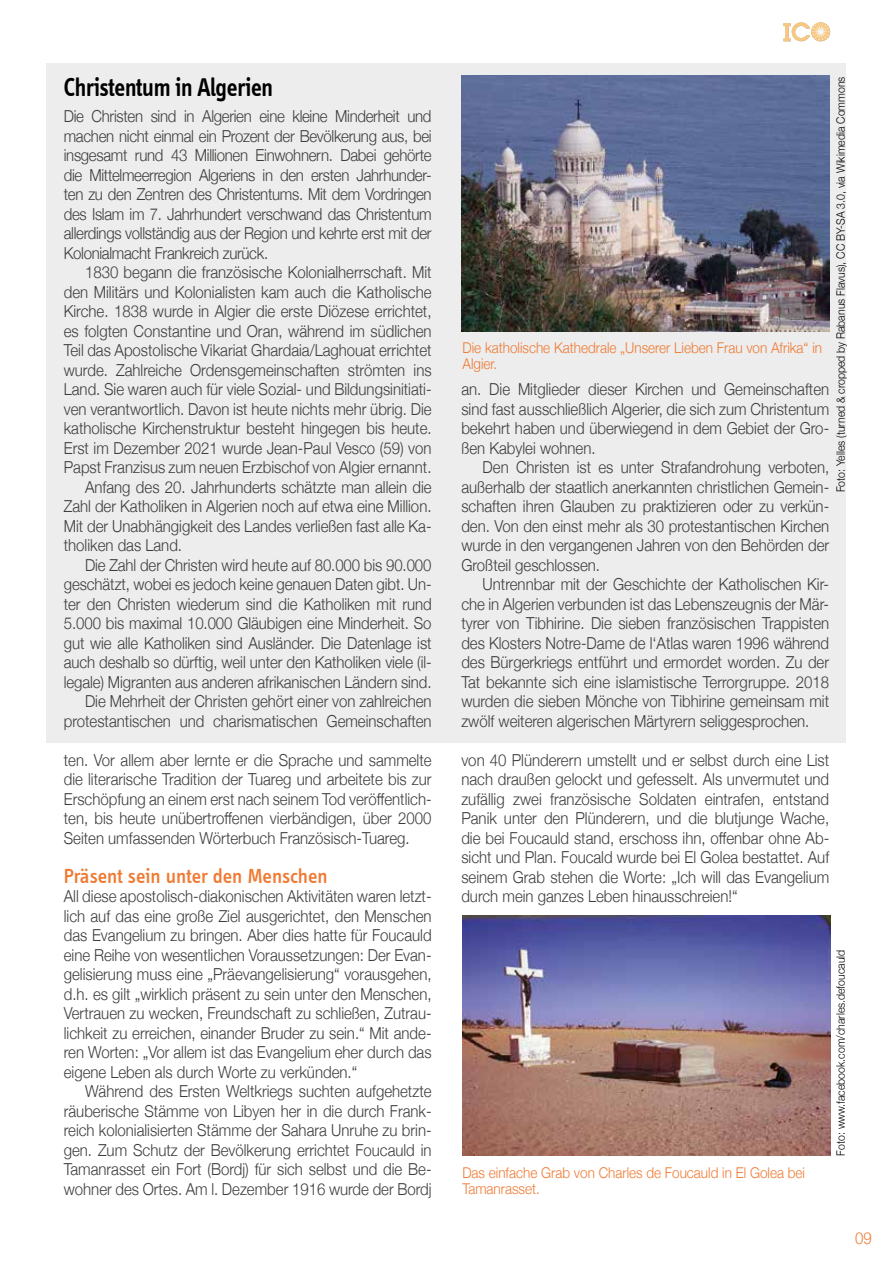
<style>
.page{position:relative;width:893px;height:1263px;background:#fff}
.page>*{position:absolute;margin:0;border:0;box-sizing:border-box;transform-origin:0 0}
.t1{font:600 26.4px "Info Disp";letter-spacing:-.01em;color:#000;scale:.91 1}
.t2{font:500 21px "Info Disp";color:#ef7a33}
.t3{font:300 16.5px/19.5px "Helvetica Neue";color:#3c3c3b;text-align:justify;scale:.91 1}
.t4{font:300 16.5px "Helvetica Neue";color:#ef7a33;scale:.91 1}
.t5{font:300 14.85px/16.2px "Helvetica Neue";color:#ef7a33;scale:.91 1}
.t6{font:300 11.55px "Helvetica Neue";color:#000;scale:.91 1}
</style>
<div class="page">
<svg style="left:783px;top:22px;width:47px;height:19px"></svg>
<div style="left:47px;top:64px;width:799px;height:679px;background:#ededed"></div>
<img style="left:462px;top:916px;width:368px;height:239px">
<img style="left:461px;top:76px;width:368px;height:255px">
<h1 class="t1" style="left:64px;top:72px;width:232px">Christentum in Algerien</h1>
<p class="t3" style="left:64px;top:105px;width:406px">Die Christen sind in Algerien eine kleine Minderheit und machen nicht einmal ein Prozent der Bevölkerung aus, bei insgesamt rund 43 Millionen Einwohnern. Dabei gehörte die Mittelmeerregion Algeriens in den ersten Jahrhunder&shy;ten zu den Zentren des Christentums. Mit dem Vordringen des Islam im 7. Jahrhundert verschwand das Christentum allerdings vollständig aus der Region und kehrte erst mit der Kolonialmacht Frankreich zurück.</p>
<p class="t3" style="left:85px;top:261px;width:382px">1830 begann die französische Kolonialherrschaft. Mit</p>
<p class="t3" style="left:64px;top:281px;width:406px">den Militärs und Kolonialisten kam auch die Katholische</p>
<p class="t3" style="left:64px;top:300px;width:406px">Kirche. 1838 wurde in Algier die erste Diözese errichtet,</p>
<p class="t3" style="left:64px;top:320px;width:406px">es folgten Constantine und Oran, während im südlichen</p>
<p class="t3" style="left:64px;top:339px;width:406px">Teil das Apostolische Vikariat Ghardaia/Laghouat errichtet</p>
<p class="t3" style="left:64px;top:359px;width:406px">wurde. Zahlreiche Ordensgemeinschaften strömten ins</p>
<p class="t3" style="left:64px;top:378px;width:406px">Land. Sie waren auch für viele Sozial- und Bildungsinitiati-</p>
<p class="t3" style="left:64px;top:398px;width:406px">ven verantwortlich. Davon ist heute nichts mehr übrig. Die</p>
<p class="t3" style="left:64px;top:417px;width:406px">katholische Kirchenstruktur besteht hingegen bis heute.</p>
<p class="t3" style="left:64px;top:437px;width:406px">Erst im Dezember 2021 wurde Jean-Paul Vesco (59) von</p>
<p class="t3" style="left:64px;top:456px;width:406px">Papst Franzisus zum neuen Erzbischof von Algier ernannt.</p>
<p class="t3" style="left:85px;top:476px;width:382px">Anfang des 20. Jahrhunderts schätzte man allein die</p>
<p class="t3" style="left:64px;top:495px;width:406px">Zahl der Katholiken in Algerien noch auf etwa eine Million.</p>
<p class="t3" style="left:64px;top:515px;width:406px">Mit der Unabhängigkeit des Landes verließen fast alle Ka-</p>
<p class="t3" style="left:64px;top:534px;width:132px">tholiken das Land.</p>
<p class="t3" style="left:85px;top:554px;width:382px">Die Zahl der Christen wird heute auf 80.000 bis 90.000</p>
<p class="t3" style="left:64px;top:573px;width:406px">geschätzt, wobei es jedoch keine genauen Daten gibt. Un-</p>
<p class="t3" style="left:64px;top:593px;width:406px">ter den Christen wiederum sind die Katholiken mit rund</p>
<p class="t3" style="left:64px;top:612px;width:406px">5.000 bis maximal 10.000 Gläubigen eine Minderheit. So</p>
<p class="t3" style="left:64px;top:632px;width:406px">gut wie alle Katholiken sind Ausländer. Die Datenlage ist</p>
<p class="t3" style="left:64px;top:652px;width:406px">auch deshalb so dürftig, weil unter den Katholiken viele (il-</p>
<p class="t3" style="left:64px;top:671px;width:406px">legale) Migranten aus anderen afrikanischen Ländern sind.</p>
<p class="t3" style="left:85px;top:691px;width:382px">Die Mehrheit der Christen gehört einer von zahlreichen</p>
<p class="t3" style="left:64px;top:710px;width:406px">protestantischen und charismatischen Gemeinschaften</p>
<p class="t3" style="left:64px;top:749px;width:406px">ten. Vor allem aber lernte er die Sprache und sammelte die literarische Tradition der Tuareg und arbeitete bis zur Erschöpfung an einem erst nach seinem Tod veröffentlich&shy;ten, bis heute unübertroffenen vierbändigen, über 2000<br>Seiten umfassenden Wörterbuch Französisch-Tuareg.</p>
<p class="t2" style="left:64px;top:864px;width:265px">Präsent sein unter den Menschen</p>
<p class="t3" style="left:64px;top:885px;width:406px">All diese apostolisch-diakonischen Aktivitäten waren letzt&shy;lich auf das eine große Ziel ausgerichtet, den Menschen das Evangelium zu bringen. Aber dies hatte für Foucauld eine Reihe von wesentlichen Voraussetzungen: Der Evan&shy;gelisierung muss eine „Präevangelisierung“ vorausgehen, d.h. es gilt „wirklich präsent zu sein unter den Menschen, Vertrauen zu wecken, Freundschaft zu schließen, Zutrau&shy;lichkeit zu erreichen, einander Bruder zu sein.“ Mit ande&shy;ren Worten: „Vor allem ist das Evangelium eher durch das eigene Leben als durch Worte zu verkünden.“</p>
<p class="t3" style="left:64px;top:1080px;width:406px;text-indent:21px">Während des Ersten Weltkriegs suchten aufgehetzte räuberische Stämme von Libyen her in die durch Frank&shy;reich kolonialisierten Stämme der Sahara Unruhe zu brin&shy;gen. Zum Schutz der Bevölkerung errichtet Foucauld in Tamanrasset ein Fort (Bordj) für sich selbst und die Be&shy;wohner des Ortes. Am l. Dezember 1916 wurde der Bordj</p>
<p class="t6" style="left:831px;top:492px;width:458px;rotate:-90deg">Foto: Yelles (turned &amp; cropped by Rabanus Flavus), CC BY-SA 3.0, via Wikimedia Commons</p>
<p class="t5" style="left:462px;top:339px;width:397px">Die katholische Kathedrale „Unserer Lieben Frau von Afrika“ in<br>Algier.</p>
<p class="t3" style="left:461px;top:379px;width:406px">an. Die Mitglieder dieser Kirchen und Gemeinschaften sind fast ausschließlich Algerier, die sich zum Christentum bekehrt haben und überwiegend in dem Gebiet der Gro&shy;ßen Kabylei wohnen.</p>
<p class="t3" style="left:461px;top:457px;width:406px;text-indent:21px">Den Christen ist es unter Strafandrohung verboten, außerhalb der staatlich anerkannten christlichen Gemein&shy;schaften ihren Glauben zu praktizieren oder zu verkün&shy;den. Von den einst mehr als 30 protestantischen Kirchen wurde in den vergangenen Jahren von den Behörden der Großteil geschlossen.</p>
<p class="t3" style="left:461px;top:574px;width:406px;text-indent:21px">Untrennbar mit der Geschichte der Katholischen Kir&shy;che in Algerien verbunden ist das Lebenszeugnis der Mär&shy;tyrer von Tibhirine. Die sieben französischen Trappisten des Klosters Notre-Dame de l‘Atlas waren 1996 während des Bürgerkriegs entführt und ermordet worden. Zu der Tat bekannte sich eine islamistische Terrorgruppe. 2018 wurden die sieben Mönche von Tibhirine gemeinsam mit zwölf weiteren algerischen Märtyrern seliggesprochen.</p>
<p class="t3" style="left:461px;top:749px;width:406px">von 40 Plünderern umstellt und er selbst durch eine List nach draußen gelockt und gefesselt. Als unvermutet und zufällig zwei französische Soldaten eintrafen, entstand Panik unter den Plünderern, und die blutjunge Wache, die bei Foucauld stand, erschoss ihn, offenbar ohne Ab&shy;sicht und Plan. Foucald wurde bei El Golea bestattet. Auf seinem Grab stehen die Worte: „Ich will das Evangelium durch mein ganzes Leben hinausschreien!“</p>
<p class="t5" style="left:462px;top:1164px;width:378px">Das einfache Grab von Charles de Foucauld in El Golea bei<br>Tamanrasset.</p>
<p class="t6" style="left:831px;top:1155px;width:228px;rotate:-90deg">Foto: www.facebook.com/charles.defoucauld</p>
<p class="t4" style="left:855px;top:1225px;width:20px">09</p>
</div>
